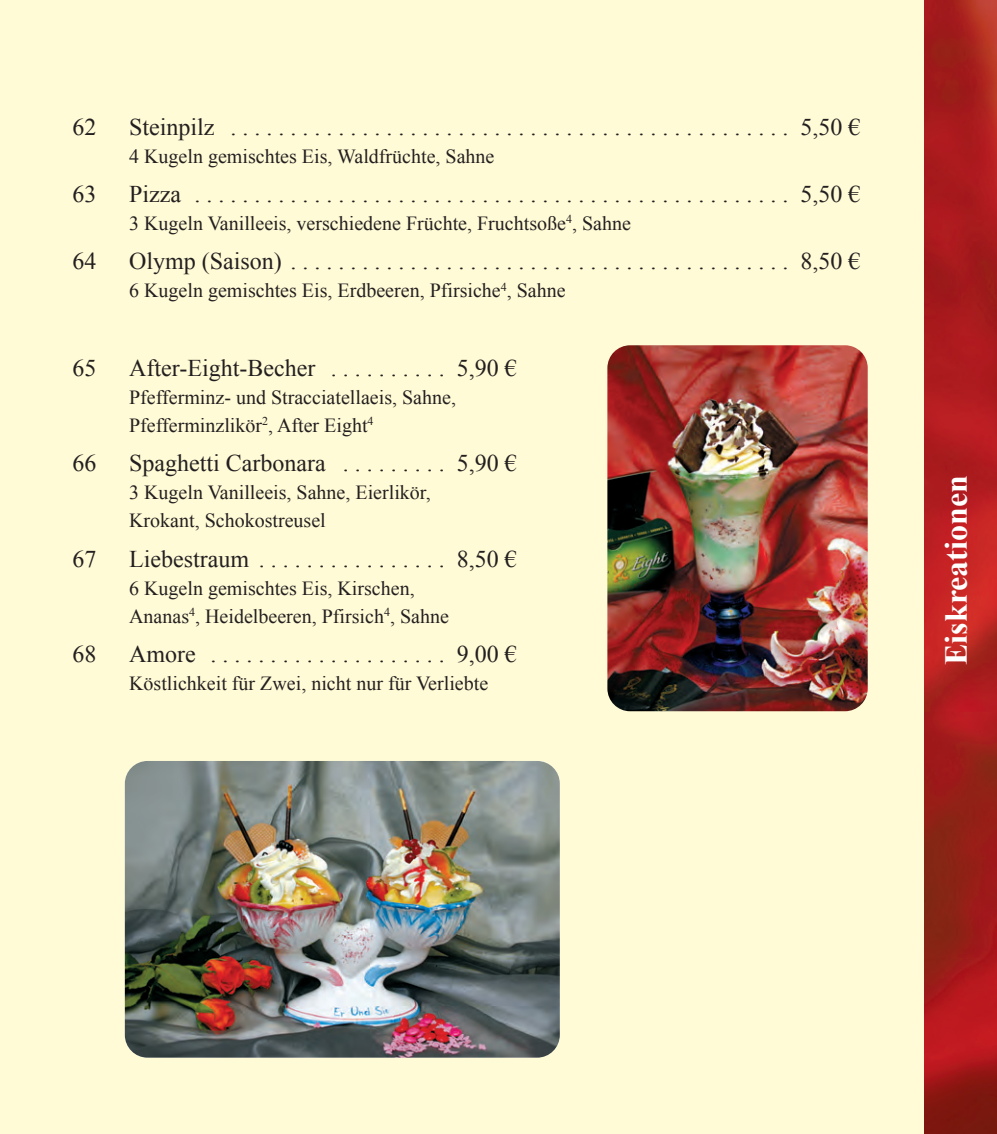
<style>
.page{position:relative;width:997px;height:1134px;background:#fff}
.page>*{position:absolute;margin:0;border:0;box-sizing:border-box;transform-origin:0 0}
.t1{font:700 32px "Times New Roman";color:#fff}
.t2{font:24px "Times New Roman";color:#231f20}
.t3{font:20px/28px "Times New Roman";color:#231f20}
</style>
<div class="page">
<div style="left:0;top:0;width:993px;height:1134px;background:#fffbd6"></div>
<img style="left:925px;top:0;width:72px;height:1134px">
<img style="left:607px;top:345px;width:261px;height:366px;border-radius:23px">
<img style="left:125px;top:761px;width:435px;height:297px;border-radius:23px">
<p class="t2" style="left:72px;top:110px;width:25px">62</p>
<p class="t2" style="left:129px;top:110px;width:733px">Steinpilz . . . . . . . . . . . . . . . . . . . . . . . . . . . . . . . . . . . . . . . . . . . . . . . 5,50 €</p>
<p class="t3" style="left:129px;top:142px;width:367px">4 Kugeln gemischtes Eis, Waldfrüchte, Sahne</p>
<p class="t2" style="left:72px;top:178px;width:25px">63</p>
<p class="t2" style="left:129px;top:178px;width:733px">Pizza . . . . . . . . . . . . . . . . . . . . . . . . . . . . . . . . . . . . . . . . . . . . . . . . . . 5,50 €</p>
<p class="t3" style="left:129px;top:209px;width:503px">3 Kugeln Vanilleeis, verschiedene Früchte, Fruchtsoße<sup>4</sup>, Sahne</p>
<p class="t2" style="left:72px;top:245px;width:25px">64</p>
<p class="t2" style="left:129px;top:245px;width:733px">Olymp (Saison) . . . . . . . . . . . . . . . . . . . . . . . . . . . . . . . . . . . . . . . . . . 8,50 €</p>
<p class="t3" style="left:129px;top:276px;width:438px">6 Kugeln gemischtes Eis, Erdbeeren, Pfirsiche<sup>4</sup>, Sahne</p>
<p class="t2" style="left:72px;top:352px;width:25px">65</p>
<p class="t2" style="left:129px;top:352px;width:389px">After-Eight-Becher . . . . . . . . . . 5,90 €</p>
<p class="t3" style="left:129px;top:383px;width:328px">Pfefferminz- und Stracciatellaeis, Sahne,<br>Pfefferminzlikör<sup>2</sup>, After Eight<sup>4</sup></p>
<p class="t2" style="left:72px;top:447px;width:25px">66</p>
<p class="t2" style="left:129px;top:447px;width:389px">Spaghetti Carbonara . . . . . . . . . 5,90 €</p>
<p class="t3" style="left:129px;top:478px;width:303px">3 Kugeln Vanilleeis, Sahne, Eierlikör,<br>Krokant, Schokostreusel</p>
<p class="t2" style="left:72px;top:542px;width:25px">67</p>
<p class="t2" style="left:129px;top:542px;width:389px">Liebestraum . . . . . . . . . . . . . . . . 8,50 €</p>
<p class="t3" style="left:129px;top:574px;width:321px">6 Kugeln gemischtes Eis, Kirschen,<br>Ananas<sup>4</sup>, Heidelbeeren, Pfirsich<sup>4</sup>, Sahne</p>
<p class="t2" style="left:72px;top:638px;width:25px">68</p>
<p class="t2" style="left:129px;top:638px;width:389px">Amore . . . . . . . . . . . . . . . . . . . . 9,00 €</p>
<p class="t3" style="left:129px;top:669px;width:361px">Köstlichkeit für Zwei, nicht nur für Verliebte</p>
<h1 class="t1" style="left:934px;top:665px;width:191px;rotate:-90deg">Eiskreationen</h1>
</div>
